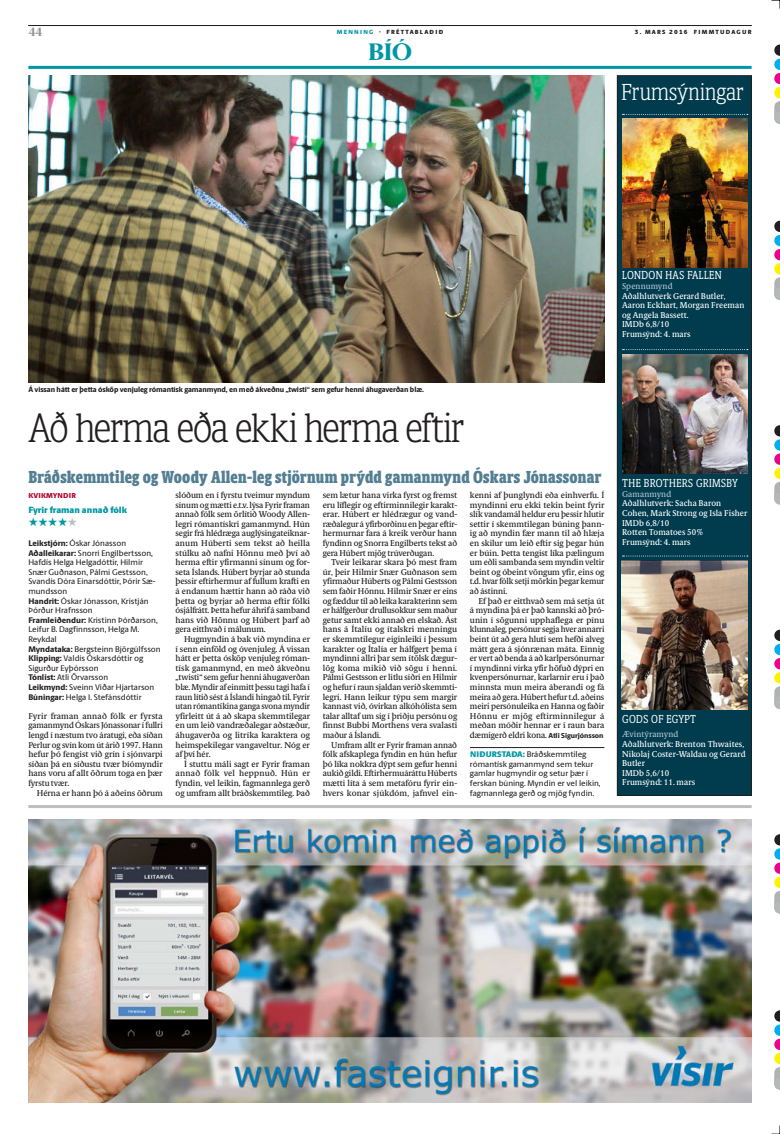
<style>
.page{position:relative;width:780px;height:1134px;background:#fff}
.page>*{position:absolute;margin:0;border:0;box-sizing:border-box;transform-origin:0 0}
.t1{font:300 42px "Berlingske Slab Display";letter-spacing:-.03em;color:#231f20}
.t2{font:300 24px "Berlingske Slab Display";color:#fff}
.t3{font:800 24px "Berlingske Serif";color:#0096a5}
.t4{font:800 18px "Berlingske Slab Display";letter-spacing:.015em;color:#537f93}
.t5{font:12px "Berlingske Slab Display";letter-spacing:.03em;color:#fff}
.t6{font:12px "Zapf Dingbats";color:#0096a5}
.t7{font:800 12px "Berlingske Serif";color:#939598}
.t8{font:900 9px "Berlingske Sans";letter-spacing:-.005em;color:#0096a5}
.t9{font:500 8.5px/9.6px "Berlingske Serif Tx";letter-spacing:-.005em;color:#231f20;text-align:justify}
.t10{font:500 8.5px/9.6px "Berlingske Serif Tx";letter-spacing:.01em;color:#fff}
.t11{font:500 8.5px "Berlingske Serif Tx";letter-spacing:.01em;color:#abc3d0}
.t12{font:500 8.2px/9.6px "Berlingske Sans";color:#231f20}
.t13{font:800 7.5px "Berlingske Sans";letter-spacing:-.01em;color:#231f20}
.t14{font:900 7.2px "Berlingske Sans";letter-spacing:.015em;color:#b10a32}
.t15{font:900 6px "Berlingske Sans";letter-spacing:.21em;color:#231f20}
.s1{color:#0096a5}
.s2{color:#bcbec0}
.s3{font-weight:800}
.s4{font-family:"Berlingske Sans";font-weight:800;font-size:7.2px}
.s5{font-weight:900;color:#0096a5}
</style>
<div class="page">
<svg style="left:774px;top:45px;width:6px;height:68px"></svg>
<div style="left:774px;top:113px;width:6px;height:11px;background:#b4b8ba"></div>
<svg style="left:774px;top:1010px;width:6px;height:68px"></svg>
<div style="left:774px;top:1078px;width:6px;height:12px;background:#b4b8ba"></div>
<svg style="left:774px;top:834px;width:6px;height:68px"></svg>
<div style="left:774px;top:902px;width:6px;height:11px;background:#b4b8ba"></div>
<svg style="left:774px;top:630px;width:6px;height:68px"></svg>
<div style="left:774px;top:698px;width:6px;height:11px;background:#b4b8ba"></div>
<svg style="left:774px;top:425px;width:6px;height:68px"></svg>
<div style="left:774px;top:493px;width:6px;height:11px;background:#b4b8ba"></div>
<svg style="left:774px;top:221px;width:6px;height:68px"></svg>
<div style="left:774px;top:289px;width:6px;height:11px;background:#b4b8ba"></div>
<svg style="left:771px;top:0;width:9px;height:9px"></svg>
<svg style="left:771px;top:1125px;width:9px;height:9px"></svg>
<hr style="left:28px;top:25px;width:723px;height:1px;background:#231f20">
<hr style="left:28px;top:66px;width:723px;height:3px;background:#0096a5">
<hr style="left:28px;top:805px;width:723px;height:3px;background:#bcbec0">
<div style="left:617px;top:76px;width:134px;height:719px;background:#003b4e"></div>
<div style="left:617px;top:75px;width:134px;height:720px;border:1px solid #231f20"></div>
<svg style="left:622px;top:114px;width:125px;height:1px"></svg>
<img style="left:622px;top:119px;width:125px;height:148px">
<img style="left:622px;top:354px;width:125px;height:120px">
<svg style="left:622px;top:349px;width:125px;height:1px"></svg>
<img style="left:621px;top:560px;width:126px;height:149px">
<svg style="left:622px;top:555px;width:125px;height:1px"></svg>
<img style="left:28px;top:819px;width:723px;height:284px">
<hr style="left:470px;top:747px;width:134px;height:1px;background:#231f20">
<img style="left:28px;top:75px;width:576px;height:308px">
<h3 class="t7" style="left:28px;top:23px;width:16px">44</h3>
<p class="t15" style="left:337px;top:27px;width:108px"><span class="s1">MENNI NG</span> ∙ FRÉTTABLAÐI Ð</p>
<p class="t15" style="left:634px;top:28px;width:75px">3. MARS 2016 FIMM</p>
<p class="t15" style="left:715px;top:28px;width:37px">TUDAGUR</p>
<h2 class="t3" style="left:368px;top:35px;width:46px">bíó</h2>
<h2 class="t2" style="left:621px;top:75px;width:124px">Frumsýningar</h2>
<h3 class="t5" style="left:622px;top:267px;width:101px">LONDON HAS FALLEN</h3>
<p class="t11" style="left:622px;top:280px;width:52px">Spennumynd</p>
<p class="t10" style="left:622px;top:291px;width:124px">Aðalhlutverk Gerard Butler,<br>Aaron Eckhart, Morgan Freeman og Angela Bassett.<br>IMDb 6,8/10<br>Frumsýnd: 4. mars</p>
<p class="t13" style="left:28px;top:384px;width:397px">Á vissan hátt er þetta ósköp venjuleg rómantísk gamanmynd, en með ákveðnu „twisti“ sem gefur henni áhugaverðan blæ.</p>
<h1 class="t1" style="left:28px;top:398px;width:437px">Að herma eða ekki herma eftir</h1>
<h3 class="t4" style="left:28px;top:463px;width:574px">Bráðskemmtileg og Woody Allen-leg stjörnum prýdd gamanmynd Óskars Jónassonar</h3>
<p class="t14" style="left:28px;top:490px;width:48px">KVIKMYNDIR</p>
<p class="t8" style="left:28px;top:503px;width:100px">FYRIR FRAMAN ANNAÐ FÓLK</p>
<h3 class="t6" style="left:28px;top:516px;width:50px">★★★★<span class="s2">★</span></h3>
<p class="t12" style="left:28px;top:538px;width:134px"><span class="s3">Leikstjórn:</span> Óskar Jónasson<br><span class="s3">Aðalleikarar:</span> Snorri Engilbertsson,<br>Hafdís Helga Helgadóttir, Hilmir<br>Snær Guðnason, Pálmi Gestsson,<br>Svandís Dóra Einarsdóttir, Þórir Sæ&shy;mundsson<br><span class="s3">Handrit:</span> Óskar Jónasson, Kristján<br>Þórður Hrafnsson<br><span class="s3">Framleiðendur:</span> Kristinn Þórðarson,<br>Leifur B. Dagfinnsson, Helga M.<br>Reykdal<br><span class="s3">Myndataka:</span> Bergsteinn Björgúlfsson<br><span class="s3">Klipping:</span> Valdís Óskarsdóttir og<br>Sigurður Eyþórsson<br><span class="s3">Tónlist:</span> Atli Örvarsson<br><span class="s3">Leikmynd:</span> Sveinn Viðar Hjartarson<br><span class="s3">Búningar:</span> Helga I. Stefánsdóttir</p>
<p class="t9" style="left:28px;top:711px;width:136px">Fyrir framan annað fólk er fyrsta gamanmynd Óskars Jónassonar í fullri lengd í næstum tvo áratugi, eða síðan Perlur og svín kom út árið 1997. Hann hefur þó fengist við grín í sjónvarpi síðan þá en síðustu tvær bíómyndir hans voru af allt öðrum toga en þær fyrstu tvær.</p>
<p class="t9" style="left:37px;top:788px;width:127px">Hérna er hann þó á aðeins öðrum</p>
<p class="t9" style="left:175px;top:490px;width:136px">slóðum en í fyrstu tveimur myndum sínum og mætti e.t.v. lýsa Fyrir framan annað fólk sem örlítið Woody Allen&shy;legri rómantískri gamanmynd. Hún segir frá hlédræga auglýsingateiknar&shy;anum Húberti sem tekst að heilla stúlku að nafni Hönnu með því að herma eftir yfirmanni sínum og for&shy;seta Íslands. Húbert byrjar að stunda þessir eftirhermur af fullum krafti en á endanum hættir hann að ráða við þetta og byrjar að herma eftir fólki ósjálfrátt. Þetta hefur áhrif á samband hans við Hönnu og Húbert þarf að gera eitthvað í málunum.</p>
<p class="t9" style="left:175px;top:634px;width:136px;text-indent:9px">Hugmyndin á bak við myndina er í senn einföld og óvenjuleg. Á vissan hátt er þetta ósköp venjuleg róman&shy;tísk gamanmynd, en með ákveðnu „twisti“ sem gefur henni áhugaverðan blæ. Myndir af einmitt þessu tagi hafa í raun lítið sést á Íslandi hingað til. Fyrir utan rómantíkina ganga svona myndir yfirleitt út á að skapa skemmtilegar en um leið vandræðalegar aðstæður, áhugaverða og litríka karaktera og heimspekilegar vangaveltur. Nóg er af því hér.</p>
<p class="t9" style="left:175px;top:759px;width:136px;text-indent:9px">Í stuttu máli sagt er Fyrir framan annað fólk vel heppnuð. Hún er fyndin, vel leikin, fagmannlega gerð og umfram allt bráðskemmtileg. Það</p>
<p class="t9" style="left:323px;top:490px;width:136px">sem lætur hana virka fyrst og fremst eru líflegir og eftirminnilegir karakt&shy;erar. Húbert er hlédrægur og vand&shy;ræðalegur á yfirborðinu en þegar eftir&shy;hermurnar fara á kreik verður hann fyndinn og Snorra Engilberts tekst að gera Húbert mjög trúverðugan.</p>
<p class="t9" style="left:323px;top:557px;width:136px;text-indent:9px">Tveir leikarar skara þó mest fram úr, þeir Hilmir Snær Guðnason sem yfirmaður Húberts og Pálmi Gestsson sem faðir Hönnu. Hilmir Snær er eins og fæddur til að leika karakterinn sem er hálfgerður drullusokkur sem maður getur samt ekki annað en elskað. Ást hans á Ítalíu og ítalskri menningu er skemmtilegur eiginleiki í þessum karakter og Ítalía er hálfgert þema í myndinni allri þar sem ítölsk dægur&shy;lög koma mikið við sögu í henni.<br>Pálmi Gestsson er litlu síðri en Hilmir og hefur í raun sjaldan verið skemmti&shy;legri. Hann leikur týpu sem margir kannast við, óvirkan alkóhólista sem talar alltaf um sig í þriðju persónu og finnst Bubbi Morthens vera svalasti maður á Íslandi.</p>
<p class="t9" style="left:323px;top:740px;width:136px;text-indent:9px">Umfram allt er Fyrir framan annað fólk afskaplega fyndin en hún hefur þó líka nokkra dýpt sem gefur henni aukið gildi. Eftirhermuáráttu Húberts mætti líta á sem metafóru fyrir ein&shy;hvers konar sjúkdóm, jafnvel ein-</p>
<p class="t9" style="left:470px;top:490px;width:136px">kenni af þunglyndi eða einhverfu. Í myndinni eru ekki tekin beint fyrir slík vandamál heldur eru þessir hlutir settir í skemmtilegan búning þann&shy;ig að myndin fær mann til að hlæja en skilur um leið eftir sig þegar hún er búin. Þetta tengist líka pælingum um eðli sambanda sem myndin veltir beint og óbeint vöngum yfir, eins og t.d. hvar fólk setji mörkin þegar kemur að ástinni.</p>
<p class="t9" style="left:470px;top:596px;width:136px;text-indent:9px">Ef það er eitthvað sem má setja út á myndina þá er það kannski að þró&shy;unin í sögunni upphaflega er pínu klunnaleg, persónur segja hver annarri beint út að gera hluti sem hefði alveg mátt gera á sjónrænan máta. Einnig er vert að benda á að karlpersónurnar í myndinni virka yfir höfuð dýpri en kvenpersónurnar, karlarnir eru í það minnsta mun meira áberandi og fá meira að gera. Húbert hefur t.d. aðeins meiri persónuleika en Hanna og faðir Hönnu er mjög eftirminnilegur á meðan móðir hennar er í raun bara dæmigerð eldri kona. <span class="s4">Atli Sigurjónsson</span></p>
<p class="t12" style="left:470px;top:749px;width:132px"><span class="s5">NIÐU RSTAÐA:</span> Bráðskemmtileg rómantísk gamanmynd sem tekur gamlar hugmyndir og setur þær í ferskan búning. Myndin er vel leikin, fagmannlega gerð og mjög fyndin.</p>
<h3 class="t5" style="left:622px;top:475px;width:117px">THE BROTHERS GRIMSBY</h3>
<p class="t11" style="left:622px;top:488px;width:51px">Gamanmynd</p>
<p class="t10" style="left:622px;top:499px;width:127px">Aðalhlutverk: Sacha Baron<br>Cohen, Mark Strong og Isla Fisher<br>IMDb 6,8/10<br>Rotten Tomatoes 50%<br>Frumsýnd: 4. mars</p>
<h3 class="t5" style="left:622px;top:711px;width:75px">GODS OF EGYPT</h3>
<p class="t11" style="left:622px;top:728px;width:58px">Ævintýramynd</p>
<p class="t10" style="left:622px;top:739px;width:125px">Aðalhlutverk: Brenton Thwaites,<br>Nikolaj Coster-Waldau og Gerard<br>Butler<br>IMDb 5,6/10<br>Frumsýnd: 11. mars</p>
</div>
